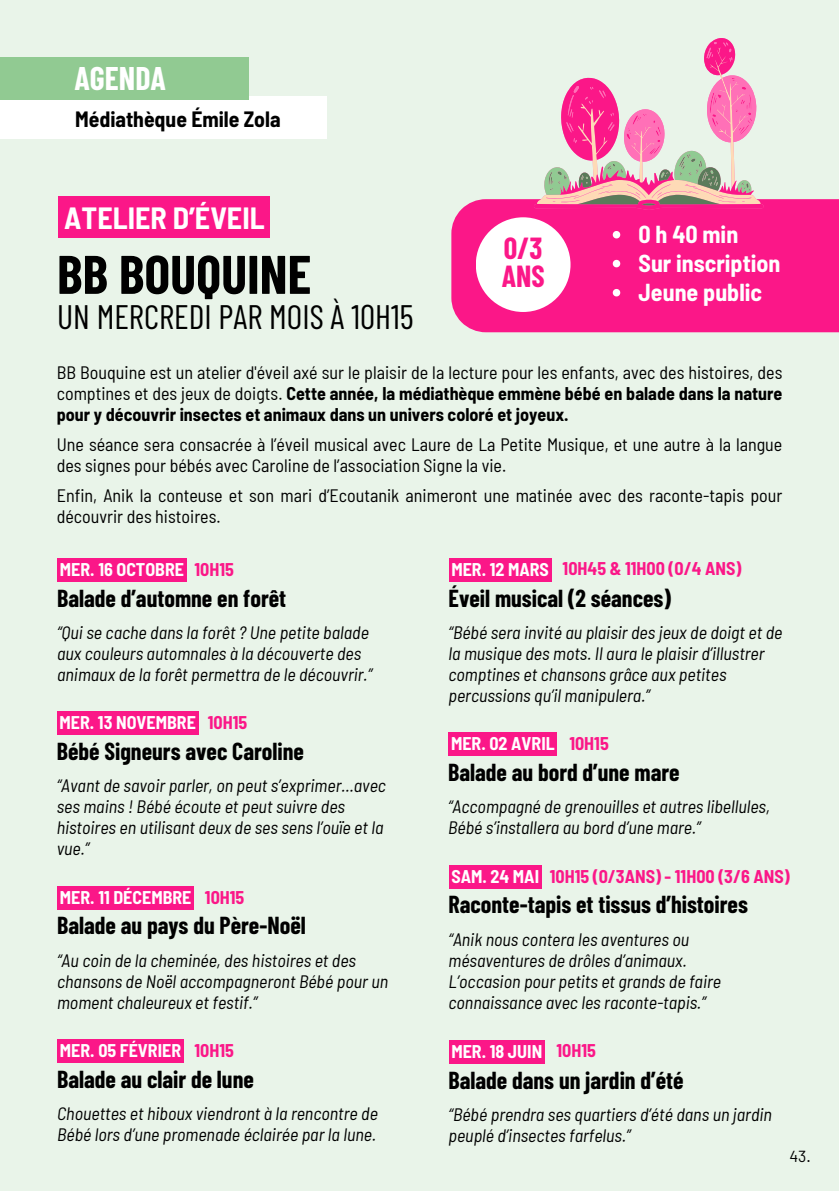
<style>
.page{position:relative;width:839px;height:1191px;background:#fff}
.page>*{position:absolute;margin:0;border:0;box-sizing:border-box;transform-origin:0 0}
.t1{font:700 54.2px "Barlow Condensed";color:#000}
.t2{font:34px "Barlow Condensed";color:#000}
.t3{font:700 32px "Barlow Condensed";color:#fff}
.t4{font:700 semi-condensed 30px "Barlow";color:#fff}
.t5{font:700 29.8px/27.4px "Barlow Condensed";color:#fb1788}
.t6{font:700 24px "Barlow Condensed";color:#000}
.t7{font:700 semi-condensed 24px "Barlow";color:#fff}
.t8{font:700 semi-condensed 24px "Barlow";letter-spacing:.1em;color:#fff}
.t9{font:700 semi-condensed 21.6px "Barlow";color:#000}
.t10{font:italic semi-condensed 18px/21px "Barlow";color:#000}
.t11{font:semi-condensed 18px/21px "Barlow";color:#000}
.t12{font:700 semi-condensed 18px "Barlow";color:#fff}
.t13{font:700 semi-condensed 18px "Barlow";color:#fb1788}
.t14{font:16px "Barlow";color:#000}
.s1{font-weight:700}
</style>
<div class="page">
<div style="left:0;top:0;width:838px;height:1191px;background:#e9f4e9"></div>
<div style="left:0;top:96px;width:327px;height:43px;background:#fff"></div>
<div style="left:0;top:57px;width:248px;height:42px;background:#91ca92"></div>
<div style="left:451px;top:199px;width:387px;height:133px;background:#fb1788"></div>
<div style="left:476px;top:217px;width:94px;height:95px;background:#fff;border-radius:50%"></div>
<svg style="left:534px;top:38px;width:229px;height:172px"></svg>
<svg style="left:612px;top:231px;width:8px;height:7px"></svg>
<svg style="left:612px;top:260px;width:8px;height:7px"></svg>
<svg style="left:612px;top:289px;width:8px;height:7px"></svg>
<div style="left:59px;top:196px;width:211px;height:42px;background:#fb1788"></div>
<div style="left:57px;top:558px;width:129px;height:24px;background:#fb1788"></div>
<div style="left:449px;top:558px;width:102px;height:24px;background:#fb1788"></div>
<div style="left:57px;top:711px;width:141px;height:24px;background:#fb1788"></div>
<div style="left:448px;top:732px;width:109px;height:24px;background:#fb1788"></div>
<div style="left:57px;top:886px;width:137px;height:23px;background:#fb1788"></div>
<div style="left:449px;top:865px;width:92px;height:23px;background:#fb1788"></div>
<div style="left:57px;top:1039px;width:127px;height:24px;background:#fb1788"></div>
<div style="left:449px;top:1040px;width:95px;height:23px;background:#fb1788"></div>
<h4 class="t3" style="left:74px;top:58px;width:93px">AGENDA</h4>
<h6 class="t9" style="left:75px;top:105px;width:207px">Médiathèque Émile Zola</h6>
<h4 class="t4" style="left:64px;top:199px;width:202px">ATELIER D’ÉVEIL</h4>
<p class="t8" style="left:638px;top:219px;width:101px">0h40min</p>
<h6 class="t7" style="left:638px;top:248px;width:143px">Sur inscription</h6>
<h6 class="t7" style="left:638px;top:277px;width:125px">Jeune public</h6>
<h4 class="t5" style="left:501px;top:234px;width:44px">0/3<br>ANS</h4>
<p class="t1" style="left:57px;top:240px;width:256px">BB BOUQUINE</p>
<p class="t2" style="left:57px;top:295px;width:358px">UN MERCREDI PAR MOIS À 10H15</p>
<h1 class="t11" style="left:57px;top:361px;width:727px;text-align:justify">BB Bouquine est un atelier d'éveil axé sur le plaisir de la lecture pour les enfants, avec des histoires, des comptines et des jeux de doigts. <span class="s1">Cette année, la médiathèque emmène bébé en balade dans la nature pour y découvrir insectes et animaux dans un univers coloré et joyeux.</span></h1>
<h4 class="t11" style="left:57px;top:433px;width:727px">Une séance sera consacrée à l’éveil musical avec Laure de La Petite Musique, et une autre à la langue des signes pour bébés avec Caroline de l’association Signe la vie.</h4>
<h3 class="t11" style="left:57px;top:484px;width:727px">Enfin, Anik la conteuse et son mari d’Ecoutanik animeront une matinée avec des raconte-tapis pour découvrir des histoires.</h3>
<h6 class="t13" style="left:194px;top:558px;width:41px">10H15</h6>
<h4 class="t13" style="left:562px;top:557px;width:180px">10H45 &amp; 11H00 (0/4 ANS)</h4>
<p class="t6" style="left:57px;top:583px;width:231px">Balade d’automne en forêt</p>
<p class="t6" style="left:448px;top:583px;width:224px">Éveil musical (2 séances)</p>
<p class="t12" style="left:60px;top:558px;width:126px">MER. 16 OCTOBRE</p>
<h6 class="t12" style="left:451px;top:558px;width:99px">MER. 12 MARS</h6>
<h3 class="t10" style="left:57px;top:621px;width:316px">“Qui se cache dans la forêt ? Une petite balade aux couleurs automnales à la découverte des animaux de la forêt permettra de le découvrir.”</h3>
<p class="t10" style="left:448px;top:621px;width:335px">“Bébé sera invité au plaisir des jeux de doigt et de la musique des mots. Il aura le plaisir d’illustrer comptines et chansons grâce aux petites percussions qu’il manipulera.”</p>
<h6 class="t12" style="left:60px;top:711px;width:138px">MER. 13 NOVEMBRE</h6>
<p class="t13" style="left:208px;top:711px;width:41px">10H15</p>
<h6 class="t6" style="left:57px;top:736px;width:249px">Bébé Signeurs avec Caroline</h6>
<p class="t10" style="left:57px;top:775px;width:331px">“Avant de savoir parler, on peut s’exprimer…avec ses mains ! Bébé écoute et peut suivre des histoires en utilisant deux de ses sens l’ouïe et la vue.”</p>
<p class="t12" style="left:60px;top:886px;width:133px">MER. 11 DÉCEMBRE</p>
<h6 class="t13" style="left:205px;top:886px;width:41px">10H15</h6>
<h4 class="t6" style="left:57px;top:910px;width:250px">Balade au pays du Père-Noël</h4>
<h2 class="t10" style="left:57px;top:949px;width:332px">“Au coin de la cheminée, des histoires et des chansons de Noël accompagneront Bébé pour un moment chaleureux et festif.”</h2>
<h4 class="t12" style="left:451px;top:732px;width:105px">MER. 02 AVRIL</h4>
<h6 class="t13" style="left:569px;top:732px;width:41px">10H15</h6>
<h6 class="t6" style="left:448px;top:757px;width:233px">Balade au bord d’une mare</h6>
<p class="t10" style="left:448px;top:796px;width:323px">“Accompagné de grenouilles et autres libellules,<br>Bébé s’installera au bord d’une mare.”</p>
<h6 class="t12" style="left:451px;top:865px;width:89px">SAM. 24 MAI</h6>
<h4 class="t13" style="left:549px;top:865px;width:241px">10H15 (0/3ANS) - 11H00 (3/6 ANS)</h4>
<p class="t6" style="left:448px;top:889px;width:301px">Raconte-tapis et tissus d’histoires</p>
<p class="t10" style="left:448px;top:928px;width:242px">“Anik nous contera les aventures ou mésaventures de drôles d’animaux.</p>
<p class="t10" style="left:448px;top:970px;width:274px">L’occasion pour petits et grands de faire connaissance avec les raconte-tapis.”</p>
<h6 class="t12" style="left:60px;top:1039px;width:123px">MER. 05 FÉVRIER</h6>
<h4 class="t12" style="left:451px;top:1040px;width:92px">MER. 18 JUIN</h4>
<p class="t13" style="left:194px;top:1039px;width:41px">10H15</p>
<h6 class="t13" style="left:556px;top:1039px;width:41px">10H15</h6>
<h6 class="t6" style="left:57px;top:1064px;width:198px">Balade au clair de lune</h6>
<h6 class="t6" style="left:448px;top:1065px;width:236px">Balade dans un jardin d’été</h6>
<p class="t10" style="left:57px;top:1103px;width:322px">Chouettes et hiboux viendront à la rencontre de<br>Bébé lors d’une promenade éclairée par la lune.</p>
<h6 class="t10" style="left:448px;top:1103px;width:325px">“Bébé prendra ses quartiers d’été dans un jardin peuplé d’insectes farfelus.”</h6>
<p class="t14" style="left:789px;top:1146px;width:23px">43.</p>
</div>
